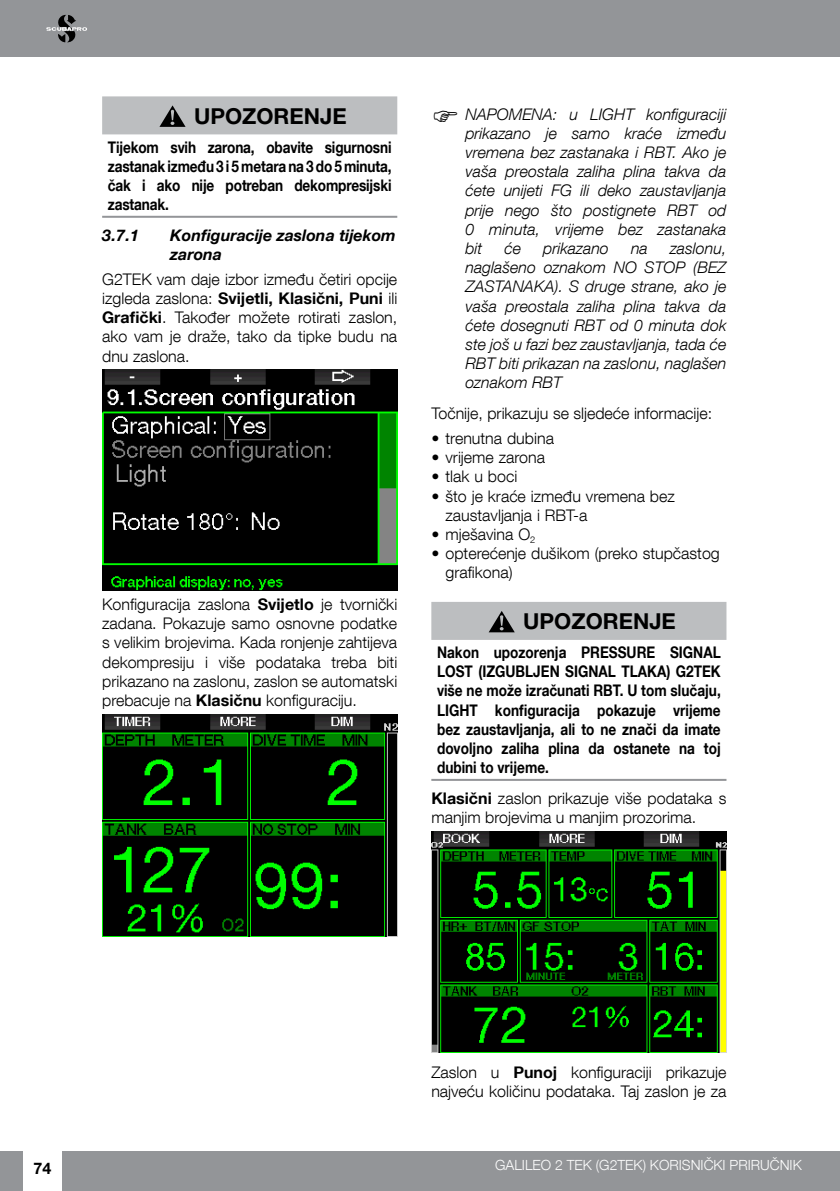
<style>
.page{position:relative;width:840px;height:1191px;background:#fff}
.page>*{position:absolute;margin:0;border:0;box-sizing:border-box;transform-origin:0 0}
.t1{font:700 22px "Helvetica Neue LT Std";color:#000}
.t2{font:300 16px/19.2px "Helvetica Neue LT Com";color:#000}
.t3{font:italic 300 16px/19.2px "Helvetica Neue LT Com";color:#000;text-align:justify}
.t4{font:700 16px/19.2px "Helvetica Neue LT Com";letter-spacing:-.005em;color:#000;text-align:justify;scale:.85 1}
.t5{font:italic 700 16px/19.2px "Helvetica Neue LT Com";color:#000}
.t6{font:700 16px "Helvetica Neue LT Std";color:#000}
.t7{font:300 14px "Helvetica Neue LT Com";color:#fff}
.s1{font-weight:700}
</style>
<div class="page">
<hr style="left:839px;top:0;width:1px;height:57px;background:#939598">
<div style="left:62px;top:1151px;width:777px;height:40px;background:#939598"></div>
<hr style="left:839px;top:1151px;width:1px;height:40px;background:#939598">
<div style="left:0;top:1151px;width:23px;height:40px;background:#939598"></div>
<div style="left:0;top:0;width:839px;height:57px;background:#939598"></div>
<svg style="left:46px;top:15px;width:41px;height:27px"></svg>
<div style="left:102px;top:96px;width:295px;height:38px;background:#bcbec0"></div>
<hr style="left:102px;top:216px;width:295px;height:2px;background:#939598">
<svg style="left:159px;top:105px;width:26px;height:22px"></svg>
<img style="left:102px;top:370px;width:295px;height:221px">
<img style="left:102px;top:715px;width:295px;height:221px">
<div style="left:431px;top:602px;width:295px;height:38px;background:#bcbec0"></div>
<hr style="left:431px;top:779px;width:295px;height:2px;background:#939598">
<svg style="left:489px;top:611px;width:25px;height:21px"></svg>
<img style="left:431px;top:831px;width:295px;height:221px">
<h1 class="t1" style="left:194px;top:102px;width:154px">UPOZORENJE</h1>
<p class="t4" style="left:108px;top:137px;width:335px">Tijekom svih zarona, obavite sigurnosni zastanak između 3 i 5 metara na 3 do 5 minuta, čak i ako nije potreban dekompresijski zastanak.</p>
<p class="t5" style="left:102px;top:225px;width:38px">3.7.1</p>
<p class="t5" style="left:170px;top:225px;width:227px">Konfiguracije zaslona tijekom zarona</p>
<p class="t2" style="left:102px;top:269px;width:296px;text-align:justify">G2TEK vam daje izbor između četiri opcije izgleda zaslona: <span class="s1">Svijetli, Klasični, Puni</span> ili <span class="s1">Grafički</span>. Također možete rotirati zaslon, ako vam je draže, tako da tipke budu na dnu zaslona.</p>
<p class="t2" style="left:102px;top:594px;width:296px;text-align:justify">Konfiguracija zaslona <span class="s1">Svijetlo</span> je tvornički zadana. Pokazuje samo osnovne podatke s velikim brojevima. Kada ronjenje zahtijeva dekompresiju i više podataka treba biti prikazano na zaslonu, zaslon se automatski prebacuje na <span class="s1">Klasičnu</span> konfiguraciju.</p>
<p class="t3" style="left:465px;top:104px;width:262px">NAPOMENA: u LIGHT konfiguraciji prikazano je samo kraće između vremena bez zastanaka i RBT. Ako je vaša preostala zaliha plina takva da ćete unijeti FG ili deko zaustavljanja prije nego što postignete RBT od 0 minuta, vrijeme bez zastanaka bit</p>
<p class="t3" style="left:504px;top:238px;width:18px">će</p>
<p class="t3" style="left:543px;top:238px;width:67px">prikazano</p>
<p class="t3" style="left:630px;top:238px;width:18px">na</p>
<p class="t3" style="left:465px;top:238px;width:262px;text-indent:204px">zaslonu, naglašeno oznakom NO STOP (BEZ ZASTANAKA). S druge strane, ako je vaša preostala zaliha plina takva da ćete dosegnuti RBT od 0 minuta dok ste još u fazi bez zaustavljanja, tada će RBT biti prikazan na zaslonu, naglašen oznakom RBT</p>
<p class="t2" style="left:431px;top:403px;width:282px">Točnije, prikazuju se sljedeće informacije:</p>
<p class="t2" style="left:431px;top:428px;width:124px">• trenutna dubina</p>
<p class="t2" style="left:431px;top:447px;width:115px">• vrijeme zarona</p>
<p class="t2" style="left:431px;top:466px;width:87px">• tlak u boci</p>
<p class="t2" style="left:445px;top:486px;width:231px;text-indent:-14px">• što je kraće između vremena bez zaustavljanja i RBT-a</p>
<p class="t2" style="left:431px;top:524px;width:105px">• mješavina O<sub>2</sub></p>
<p class="t2" style="left:445px;top:543px;width:276px;text-indent:-14px">• opterećenje dušikom (preko stupčastog grafikona)</p>
<h1 class="t1" style="left:523px;top:607px;width:154px">UPOZORENJE</h1>
<p class="t4" style="left:437px;top:642px;width:335px">Nakon upozorenja PRESSURE SIGNAL LOST (IZGUBLJEN SIGNAL TLAKA) G2TEK više ne može izračunati RBT. U tom slučaju, LIGHT konfiguracija pokazuje vrijeme bez zaustavljanja, ali to ne znači da imate dovoljno zaliha plina da ostanete na toj dubini to vrijeme.</p>
<p class="t2" style="left:431px;top:788px;width:296px"><span class="s1">Klasični</span> zaslon prikazuje više podataka s manjim brojevima u manjim prozorima.</p>
<p class="t2" style="left:431px;top:1061px;width:296px">Zaslon u <span class="s1">Punoj</span> konfiguraciji prikazuje najveću količinu podataka. Taj zaslon je za</p>
<p class="t6" style="left:34px;top:1158px;width:19px">74</p>
<p class="t7" style="left:495px;top:1156px;width:308px">GALILEO 2 TEK (G2TEK) KORISNIČKI PRIRUČNIK</p>
</div>
